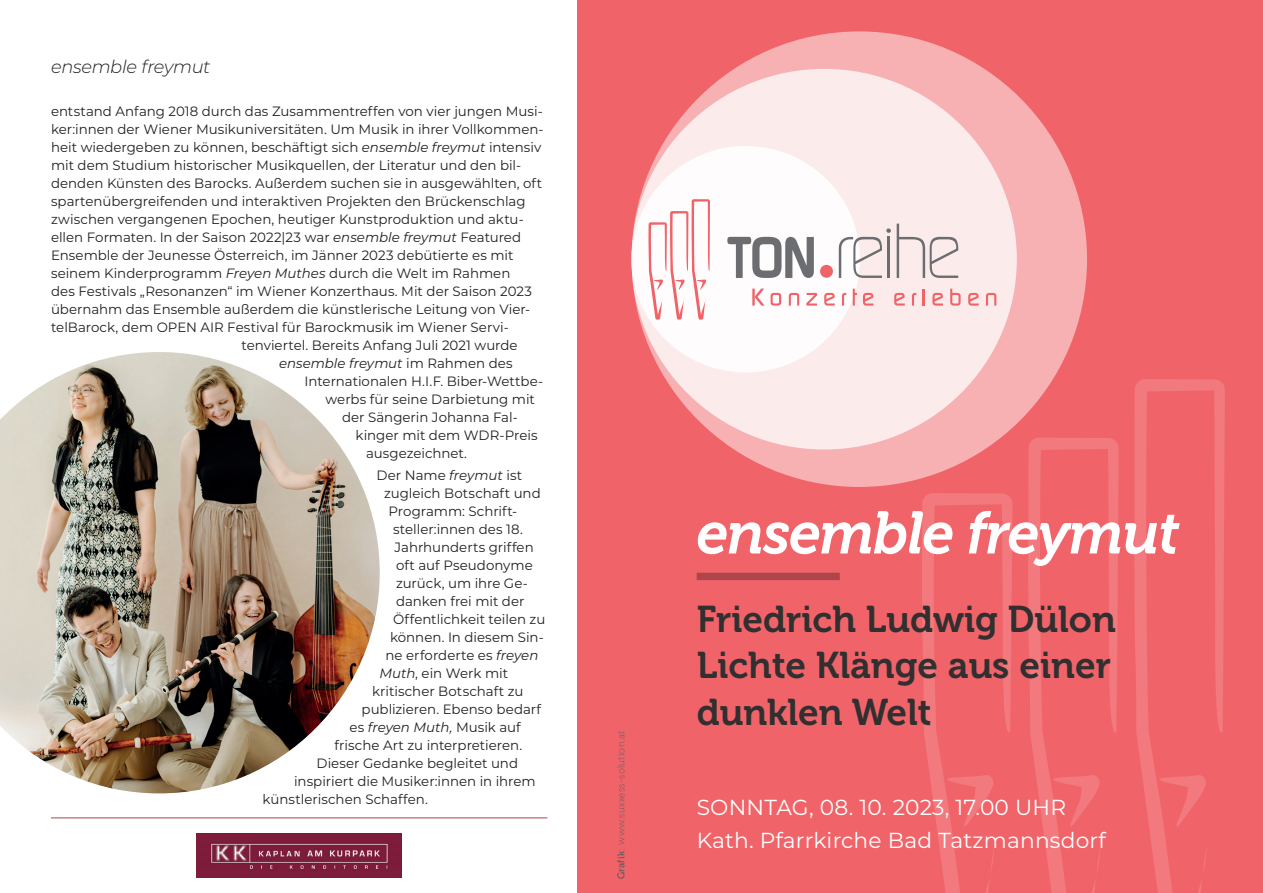
<style>
.page{position:relative;width:1263px;height:893px;background:#fff}
.page>*{position:absolute;margin:0;border:0;box-sizing:border-box;transform-origin:0 0}
.t1{font:italic 59.55px "Museo W03 700";letter-spacing:-.02em;color:#fff}
.t2{font:37.05px/46.2px "Museo 700";color:#312f30}
.t3{font:21.75px/32.8px "Montserrat";letter-spacing:.01em;color:#fff}
.t4{font:italic 300 18px "Montserrat";letter-spacing:-.015em;color:#231f20}
.t5{font:13.5px "Montserrat";color:#231f20}
.t6{font:italic 13.5px "Montserrat";color:#231f20}
.t7{font:9.75px "Museo 100";letter-spacing:.03em;color:#5c5c5f}
.s1{font-style:italic}
.s2{font-style:normal}
.s3{font-family:"Museo 500"}
</style>
<div class="page">
<div style="left:577px;top:0;width:686px;height:893px;background:#f06469"></div>
<div style="left:631px;top:31px;width:456px;height:456px;background:#f7b1b3;border-radius:50%"></div>
<div style="left:631px;top:69px;width:386px;height:380px;background:#fcebeb;border-radius:50%"></div>
<div style="left:631px;top:146px;width:229px;height:226px;background:#fff;border-radius:50%"></div>
<svg style="left:839px;top:228px;width:52px;height:50px"></svg>
<svg style="left:727px;top:237px;width:87px;height:41px"></svg>
<svg style="left:897px;top:224px;width:61px;height:54px"></svg>
<svg style="left:648px;top:199px;width:62px;height:121px"></svg>
<svg style="left:820px;top:265px;width:13px;height:13px"></svg>
<svg style="left:752px;top:289px;width:29px;height:17px"></svg>
<svg style="left:789px;top:293px;width:10px;height:13px"></svg>
<svg style="left:806px;top:293px;width:11px;height:13px"></svg>
<svg style="left:824px;top:293px;width:11px;height:13px"></svg>
<svg style="left:842px;top:293px;width:4px;height:13px"></svg>
<svg style="left:853px;top:289px;width:4px;height:17px"></svg>
<svg style="left:863px;top:293px;width:10px;height:13px"></svg>
<svg style="left:894px;top:293px;width:11px;height:13px"></svg>
<svg style="left:912px;top:293px;width:4px;height:13px"></svg>
<svg style="left:923px;top:289px;width:2px;height:17px"></svg>
<svg style="left:932px;top:293px;width:11px;height:13px"></svg>
<svg style="left:950px;top:289px;width:11px;height:17px"></svg>
<svg style="left:968px;top:293px;width:11px;height:13px"></svg>
<svg style="left:986px;top:293px;width:10px;height:13px"></svg>
<svg style="left:922px;top:493px;width:90px;height:400px"></svg>
<svg style="left:1028px;top:438px;width:91px;height:455px"></svg>
<svg style="left:1134px;top:379px;width:91px;height:514px"></svg>
<div style="left:697px;top:573px;width:143px;height:7px;background:#ad454a"></div>
<hr style="left:51px;top:817px;width:496px;height:1px;background:#ad454a">
<img style="left:197px;top:833px;width:205px;height:44px">
<img style="left:0;top:352px;width:380px;height:441px">
<h3 class="t4" style="left:51px;top:54px;width:161px">ensemble freymut</h3>
<p class="t5" style="left:51px;top:102px;width:493px">entstand Anfang 2018 durch das Zusammentreffen von vier jungen Musi-</p>
<p class="t5" style="left:51px;top:120px;width:494px">ker:innen der Wiener Musikuniversitäten. Um Musik in ihrer Vollkommen-</p>
<p class="t5" style="left:51px;top:138px;width:492px">heit wiedergeben zu können, beschäftigt sich <span class="s1">ensemble freymut</span> intensiv</p>
<p class="t5" style="left:51px;top:156px;width:472px">mit dem Studium historischer Musikquellen, der Literatur und den bil-</p>
<p class="t5" style="left:51px;top:174px;width:493px">denden Künsten des Barocks. Außerdem suchen sie in ausgewählten, oft</p>
<p class="t5" style="left:51px;top:192px;width:476px">spartenübergreifenden und interaktiven Projekten den Brückenschlag</p>
<p class="t5" style="left:51px;top:210px;width:474px">zwischen vergangenen Epochen, heutiger Kunstproduktion und aktu-</p>
<p class="t5" style="left:51px;top:228px;width:472px">ellen Formaten. In der Saison 2022|23 war <span class="s1">ensemble freymut</span> Featured</p>
<p class="t5" style="left:51px;top:246px;width:464px">Ensemble der Jeunesse Österreich, im Jänner 2023 debütierte es mit</p>
<p class="t5" style="left:51px;top:264px;width:461px">seinem Kinderprogramm <span class="s1">Freyen Muthes</span> durch die Welt im Rahmen</p>
<p class="t5" style="left:51px;top:282px;width:483px">des Festivals „Resonanzen“ im Wiener Konzerthaus. Mit der Saison 2023</p>
<p class="t5" style="left:51px;top:300px;width:481px">übernahm das Ensemble außerdem die künstlerische Leitung von Vier-</p>
<p class="t5" style="left:51px;top:318px;width:459px">telBarock, dem OPEN AIR Festival für Barockmusik im Wiener Servi-</p>
<p class="t5" style="left:242px;top:336px;width:278px">tenviertel. Bereits Anfang Juli 2021 wurde</p>
<p class="t6" style="left:279px;top:354px;width:235px">ensemble freymut <span class="s2">im Rahmen des</span></p>
<p class="t5" style="left:305px;top:372px;width:240px">Internationalen H.I.F. Biber-Wettbe-</p>
<p class="t5" style="left:326px;top:390px;width:211px">werbs für seine Darbietung mit</p>
<p class="t5" style="left:342px;top:408px;width:177px">der Sängerin Johanna Fal-</p>
<p class="t5" style="left:356px;top:426px;width:184px">kinger mit dem WDR-Preis</p>
<p class="t5" style="left:366px;top:444px;width:103px">ausgezeichnet.</p>
<p class="t5" style="left:377px;top:466px;width:147px">Der Name <span class="s1">freymut</span> ist</p>
<p class="t5" style="left:384px;top:484px;width:158px">zugleich Botschaft und</p>
<p class="t5" style="left:389px;top:502px;width:130px">Programm: Schrift-</p>
<p class="t5" style="left:393px;top:520px;width:131px">steller:innen des 18.</p>
<p class="t5" style="left:395px;top:538px;width:141px">Jahrhunderts griffen</p>
<p class="t5" style="left:396px;top:556px;width:138px">oft auf Pseudonyme</p>
<p class="t5" style="left:396px;top:574px;width:133px">zurück, um ihre Ge-</p>
<p class="t5" style="left:396px;top:592px;width:130px">danken frei mit der</p>
<p class="t5" style="left:393px;top:610px;width:154px">Öffentlichkeit teilen zu</p>
<p class="t5" style="left:390px;top:628px;width:155px">können. In diesem Sin-</p>
<p class="t5" style="left:386px;top:646px;width:154px">ne erforderte es <span class="s1">freyen</span></p>
<p class="t5" style="left:380px;top:664px;width:130px"><span class="s1">Muth</span>, ein Werk mit</p>
<p class="t5" style="left:372px;top:682px;width:153px">kritischer Botschaft zu</p>
<p class="t5" style="left:362px;top:700px;width:181px">publizieren. Ebenso bedarf</p>
<p class="t6" style="left:350px;top:718px;width:173px"><span class="s2">es</span> freyen Muth, <span class="s2">Musik auf</span></p>
<p class="t5" style="left:335px;top:736px;width:189px">frische Art zu interpretieren.</p>
<p class="t5" style="left:317px;top:754px;width:203px">Dieser Gedanke begleitet und</p>
<p class="t5" style="left:294px;top:772px;width:243px">inspiriert die Musiker:innen in ihrem</p>
<p class="t5" style="left:263px;top:790px;width:167px">künstlerischen Schaffen.</p>
<p class="t7" style="left:616px;top:879px;width:150px;rotate:-90deg"><span class="s3">Grafik</span>: www.suxxess-solution.at</p>
<h1 class="t1" style="left:697px;top:500px;width:484px">ensemble freymut</h1>
<h2 class="t2" style="left:697px;top:597px;width:421px">Friedrich Ludwig Dülon<br>Lichte Klänge aus einer dunklen Welt</h2>
<h3 class="t3" style="left:697px;top:790px;width:411px">SONNTAG, 08. 10. 2023, 17.00 UHR<br>Kath. Pfarrkirche Bad Tatzmannsdorf</h3>
</div>
